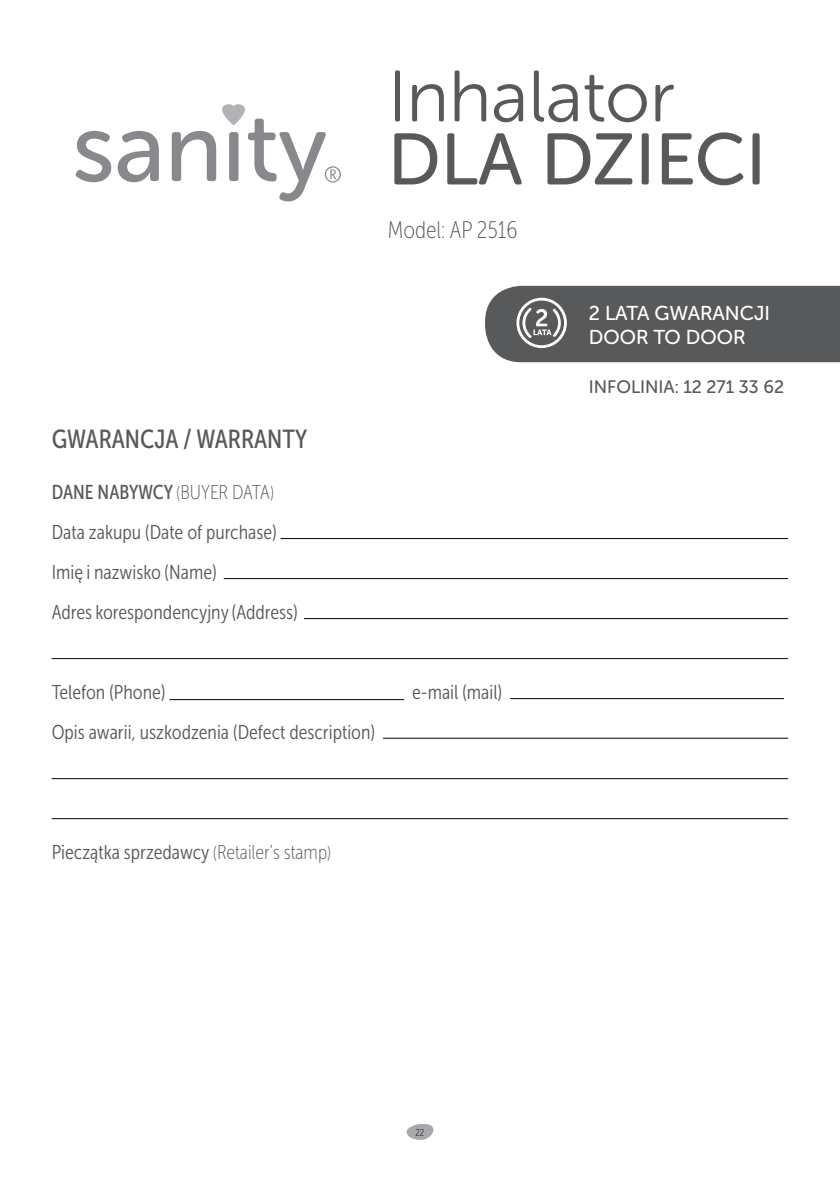
<style>
.page{position:relative;width:840px;height:1191px;background:#fff}
.page>*{position:absolute;margin:0;border:0;box-sizing:border-box;transform-origin:0 0}
.t1{font:72.4px "Museo Sans Rounded 300";color:#58595b}
.t2{font:72.4px "Museo Sans Rounded 500";color:#58595b}
.t3{font:26px "Museo Sans Cond 500";color:#58595b}
.t4{font:24px "Museo Sans Cond 100";color:#58595b}
.t5{font:20px/40px "Museo Sans Cond 300";color:#58595b}
.t6{font:20px/24px "Museo Sans Rounded 500";color:#fff}
.t7{font:20px "Museo Sans Cond 500";color:#58595b}
.t8{font:18px "Museo Sans Rounded 500";color:#58595b}
.t9{font:10px "Museo Sans Cond 100";color:#000}
.s1{font-family:"Museo Sans Cond 100";font-size:18px}
.s2{font-family:"Museo Sans Cond 100"}
</style>
<div class="page">
<svg style="left:406px;top:1124px;width:27px;height:16px"></svg>
<hr style="left:280px;top:538px;width:507px;height:1px;background:#000">
<hr style="left:224px;top:578px;width:563px;height:1px;background:#000">
<hr style="left:304px;top:618px;width:483px;height:1px;background:#000">
<hr style="left:52px;top:658px;width:735px;height:1px;background:#000">
<hr style="left:169px;top:699px;width:235px;height:1px;background:#000">
<hr style="left:510px;top:698px;width:273px;height:1px;background:#000">
<hr style="left:383px;top:737px;width:404px;height:1px;background:#000">
<hr style="left:52px;top:778px;width:735px;height:1px;background:#000">
<hr style="left:52px;top:818px;width:735px;height:1px;background:#000">
<svg style="left:75px;top:131px;width:36px;height:51px"></svg>
<svg style="left:118px;top:131px;width:41px;height:51px"></svg>
<svg style="left:172px;top:131px;width:44px;height:50px"></svg>
<svg style="left:222px;top:104px;width:119px;height:97px"></svg>
<div style="left:485px;top:286px;width:354px;height:76px;background:#58595b"></div>
<h1 class="t1" style="left:387px;top:57px;width:288px">Inhalator</h1>
<h1 class="t2" style="left:387px;top:120px;width:379px">DLA DZIECI</h1>
<p class="t4" style="left:387px;top:217px;width:131px">Model: AP 2516</p>
<p class="t6" style="left:588px;top:301px;width:179px">2 LATA GWARANCJI<br>DOOR TO DOOR</p>
<h2 class="t3" style="left:52px;top:424px;width:160px">GWARANCJA / WARRANTY</h2>
<p class="t7" style="left:52px;top:481px;width:223px">DANE NABYWCY <span class="s1">(</span><span class="s2">BUYER DATA</span><span class="s1">)</span></p>
<p class="t5" style="left:52px;top:512px;width:247px">Data zakupu (Date of purchase)<br>Imię i nazwisko (Name)<br>Adres korespondencyjny (Address)</p>
<p class="t5" style="left:52px;top:672px;width:115px">Telefon (Phone)</p>
<p class="t5" style="left:412px;top:672px;width:91px">e-mail (mail)</p>
<p class="t5" style="left:52px;top:712px;width:325px">Opis awarii, uszkodzenia (Defect description)</p>
<p class="t5" style="left:52px;top:832px;width:280px">Pieczątka sprzedawcy <span class="s1">(</span><span class="s2">Retailer’s stamp</span><span class="s1">)</span></p>
<p class="t8" style="left:588px;top:377px;width:197px">INFOLI NIA: 12 271 33 62</p>
<p class="t9" style="left:415px;top:1127px;width:10px">22</p>
</div>
